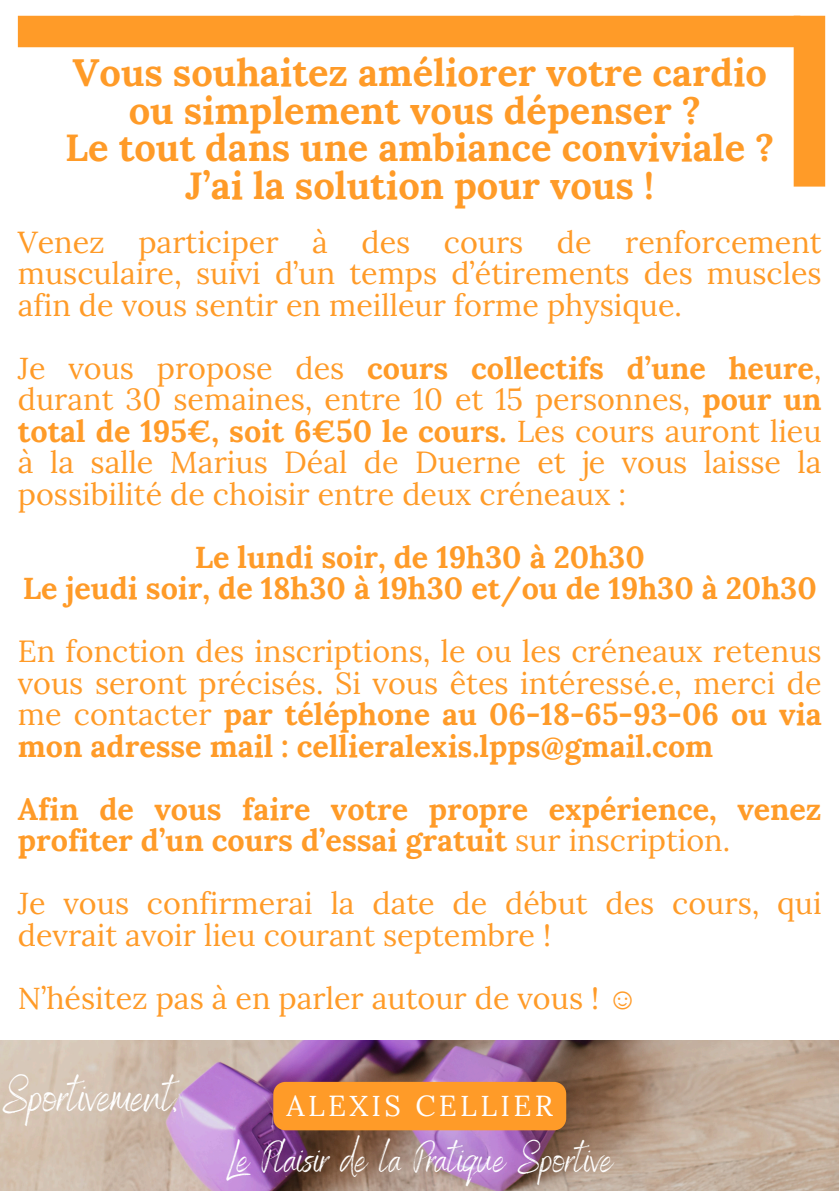
<style>
.page{position:relative;width:839px;height:1191px;background:#fff}
.page>*{position:absolute;margin:0;border:0;box-sizing:border-box;transform-origin:0 0}
.t1{font:48px "Benedict";color:#fff}
.t2{font:42px "Benedict";color:#fff}
.t3{font:700 38px/37.6px "Lora";color:#ff9b28;text-align:center}
.t4{font:30.4px/31.6px "Lora";color:#ff9b28;text-align:justify}
.t5{font:700 30.4px/31.6px "Lora";color:#ff9b28;text-align:center}
.t6{font:29px "Lora";letter-spacing:.115em;color:#fff}
.s1{font-weight:700}
.s2{font-weight:400}
.s3{font-family:"Liberation Serif"}
</style>
<div class="page">
<div style="left:18px;top:16px;width:782px;height:31px;background:#ff9b28"></div>
<img style="left:0;top:1040px;width:838px;height:151px">
<div style="left:273px;top:1082px;width:293px;height:48px;background:#ff9b28"></div>
<div style="left:793px;top:16px;width:32px;height:171px;background:#ff9b28"></div>
<h3 class="t3" style="left:65px;top:54px;width:710px">Vous souhaitez améliorer votre cardio ou simplement vous dépenser ?<br>Le tout dans une ambiance conviviale ?<br>J’ai la solution pour vous !</h3>
<h5 class="t4" style="left:18px;top:226px;width:805px">Venez participer à des cours de renforcement musculaire, suivi d’un temps d’étirements des muscles afin de vous sentir en meilleur forme physique.</h5>
<p class="t4" style="left:18px;top:352px;width:805px">Je vous propose des <span class="s1">cours collectifs d’une heure</span>, durant 30 semaines, entre 10 et 15 personnes, <span class="s1">pour un total de 195€, soit 6€50 le cours.</span> Les cours auront lieu à la salle Marius Déal de Duerne et je vous laisse la possibilité de choisir entre deux créneaux :</p>
<p class="t5" style="left:23px;top:541px;width:795px">Le lundi soir, de 19h30 à 20h30<br>Le jeudi soir, de 18h30 à 19h30 et/ou de 19h30 à 20h30</p>
<p class="t4" style="left:18px;top:635px;width:805px">En fonction des inscriptions, le ou les créneaux retenus vous seront précisés. Si vous êtes intéressé.e, merci de me contacter <span class="s1">par téléphone au 06-18-65-93-06 ou via mon adresse mail : cellieralexis.lpps@gmail.com</span></p>
<p class="t5" style="left:18px;top:793px;width:805px;text-align:left">Afin de vous faire votre propre expérience, venez profiter d’un cours d’essai gratuit <span class="s2">sur inscription.</span></p>
<p class="t4" style="left:18px;top:887px;width:805px">Je vous confirmerai la date de début des cours, qui devrait avoir lieu courant septembre !</p>
<h1 class="t4" style="left:18px;top:982px;width:600px">N’hésitez pas à en parler autour de vous ! <span class="s3">☺️</span></h1>
<p class="t1" style="left:3px;top:1066px;width:175px">Sportivement,</p>
<p class="t6" style="left:286px;top:1087px;width:268px">ALEXIS CELLIER</p>
<h4 class="t2" style="left:226px;top:1132px;width:388px">Le Plaisir de la Pratique Sportive</h4>
</div>
